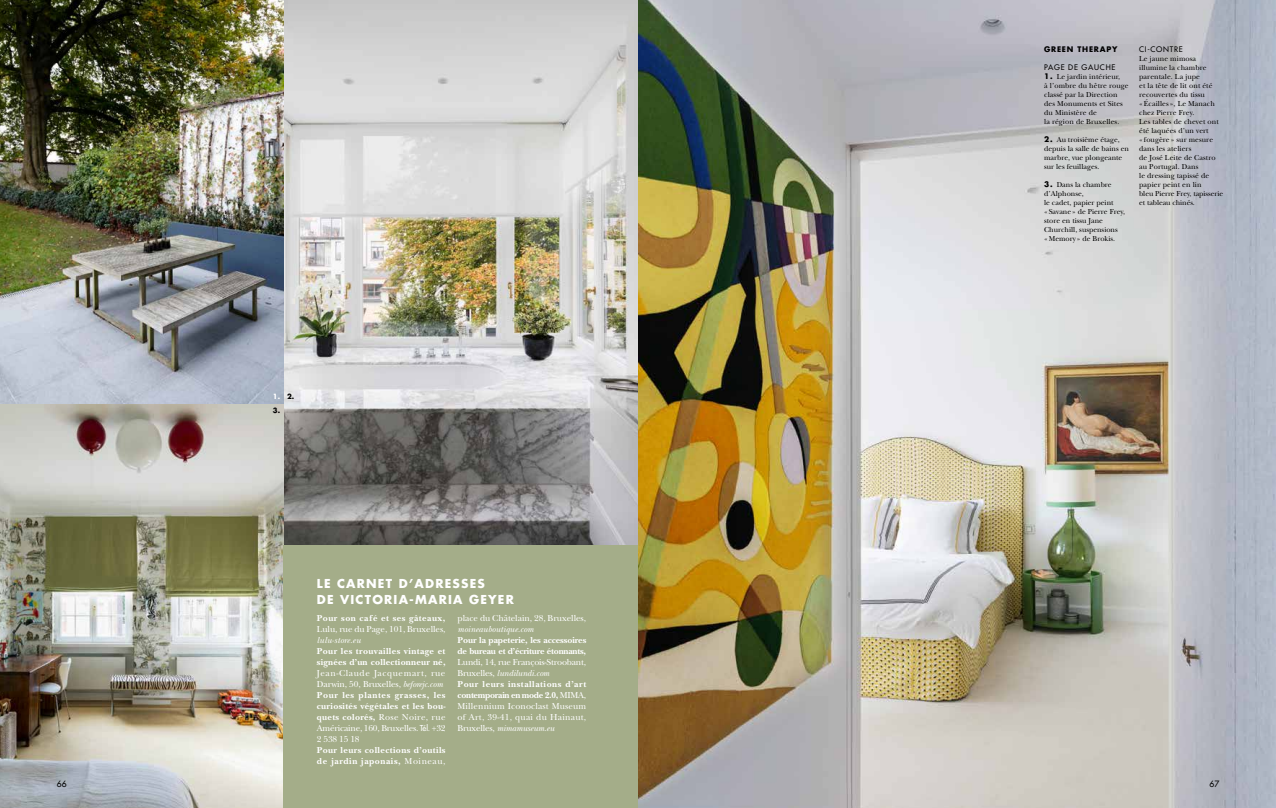
<style>
.page{position:relative;width:1276px;height:808px;background:#fff}
.page>*{position:absolute;margin:0;border:0;box-sizing:border-box;transform-origin:0 0}
.t1{font:700 12px/16px "Futura Std";letter-spacing:.1em;color:#fff}
.t2{font:9px/11px "New Baskerville Std";letter-spacing:-.005em;color:#fff}
.t3{font:9px/11px "New Baskerville Std";letter-spacing:.015em;color:#fff}
.t4{font:700 9px/11px "New Baskerville Std";letter-spacing:.04em;color:#fff}
.t5{font:700 9px/11px "New Baskerville Std";letter-spacing:-.01em;color:#fff}
.t6{font:italic 9px "New Baskerville Std";color:#fff}
.t7{font:500 8.5px "Futura Std";color:#000}
.t8{font:7.5px/9px "New Baskerville Std";letter-spacing:.01em;color:#000}
.t9{font:500 7.5px "Futura Std";letter-spacing:.1em;color:#000}
.t10{font:700 7.5px "Futura Std";letter-spacing:.1em;color:#000}
.t11{font:700 7px/14.2px "Futura Std";color:#000}
.s1{color:#fff}
.s2{font-style:italic}
.s3{font-weight:700}
.s4{font-family:"Futura Std";font-weight:500;font-size:8px}
.s5{font-weight:400}
.s6{font-family:"Futura Std";font-weight:700}
</style>
<div class="page">
<img style="left:638px;top:0;width:638px;height:808px">
<img style="left:283px;top:0;width:355px;height:545px">
<img style="left:0;top:0;width:283px;height:808px">
<div style="left:283px;top:545px;width:355px;height:263px;background:#a4ad89"></div>
<p class="t11" style="left:273px;top:389px;width:23px"><span class="s1">1.</span> 2.<br>3.</p>
<h1 class="t1" style="left:317px;top:575px;width:198px">LE CARNET D’ADRESSES<br>DE VICTORIA-MARIA GEYER</h1>
<p class="t4" style="left:317px;top:613px;width:130px">Pour son café et ses gâteaux,</p>
<p class="t2" style="left:317px;top:624px;width:130px">Lulu, rue du Page, 101, Bruxelles,</p>
<p class="t6" style="left:317px;top:635px;width:45px">lulu-store.eu</p>
<p class="t4" style="left:317px;top:646px;width:130px">Pour les trouvailles vintage et signées d’un collectionneur né,</p>
<p class="t2" style="left:317px;top:668px;width:130px">Jean-Claude Jacquemart, rue<br>Darwin, 50, Bruxelles, <span class="s2">beforejc.com<br></span><span class="s3">Pour les plantes grasses, les curiosités végétales et les bou&shy;quets colorés,</span> Rose Noire, rue<br>Américaine, 160, Bruxelles. <span class="s4">Tél.</span> +32<br>2 538 15 18</p>
<p class="t4" style="left:317px;top:745px;width:130px">Pour leurs collections d’outils de jardin japonais, <span class="s5">Moineau,</span></p>
<p class="t2" style="left:457px;top:613px;width:130px">place du Châtelain, 28, Bruxelles,</p>
<p class="t6" style="left:457px;top:624px;width:78px">moineauboutique.com</p>
<p class="t5" style="left:457px;top:635px;width:130px">Pour la papeterie, les accessoires de bureau et d’écriture étonnants,</p>
<p class="t3" style="left:457px;top:657px;width:130px">Lundi, 14, rue François-Stroobant,<br>Bruxelles, <span class="s2">lundilundi.com<br></span><span class="s3">Pour leurs installations d’art contemporain en mode 2.0,</span> MIMA,<br>Millennium Iconoclast Museum of Art, 39-41, quai du Hainaut,<br>Bruxelles, <span class="s2">mimamuseum.eu</span></p>
<p class="t10" style="left:1044px;top:44px;width:75px">GREEN THERAPY</p>
<p class="t9" style="left:1044px;top:62px;width:73px">PAGE DE GAUCHE</p>
<p class="t8" style="left:1044px;top:72px;width:86px"><span class="s6">1.</span> Le jardin intérieur,<br>à l’ombre du hêtre rouge classé par la Direction des Monuments et Sites du Ministère de<br>la région de Bruxelles.</p>
<p class="t8" style="left:1044px;top:135px;width:86px"><span class="s6">2.</span> Au troisième étage, depuis la salle de bains en marbre, vue plongeante sur les feuillages.</p>
<p class="t8" style="left:1044px;top:180px;width:82px"><span class="s6">3.</span> Dans la chambre d’Alphonse,<br>le cadet, papier peint «Savane» de Pierre Frey, store en tissu Jane<br>Churchill, suspensions «Memory » de Brokis.</p>
<p class="t9" style="left:1139px;top:44px;width:45px">CI-CONTRE</p>
<p class="t8" style="left:1139px;top:54px;width:85px">Le jaune mimosa illumine la chambre parentale. La jupe<br>et la tête de lit ont été recouvertes du tissu «Écailles », Le Manach chez Pierre Frey.<br>Les tables de chevet ont été laquées d’un vert<br>« fougère » sur mesure dans les ateliers<br>de José Leite de Castro au Portugal. Dans<br>le dressing tapissé de papier peint en lin<br>bleu Pierre Frey, tapisserie et tableau chinés.</p>
<p class="t7" style="left:57px;top:779px;width:11px">66</p>
<p class="t7" style="left:1209px;top:779px;width:11px">67</p>
</div>
